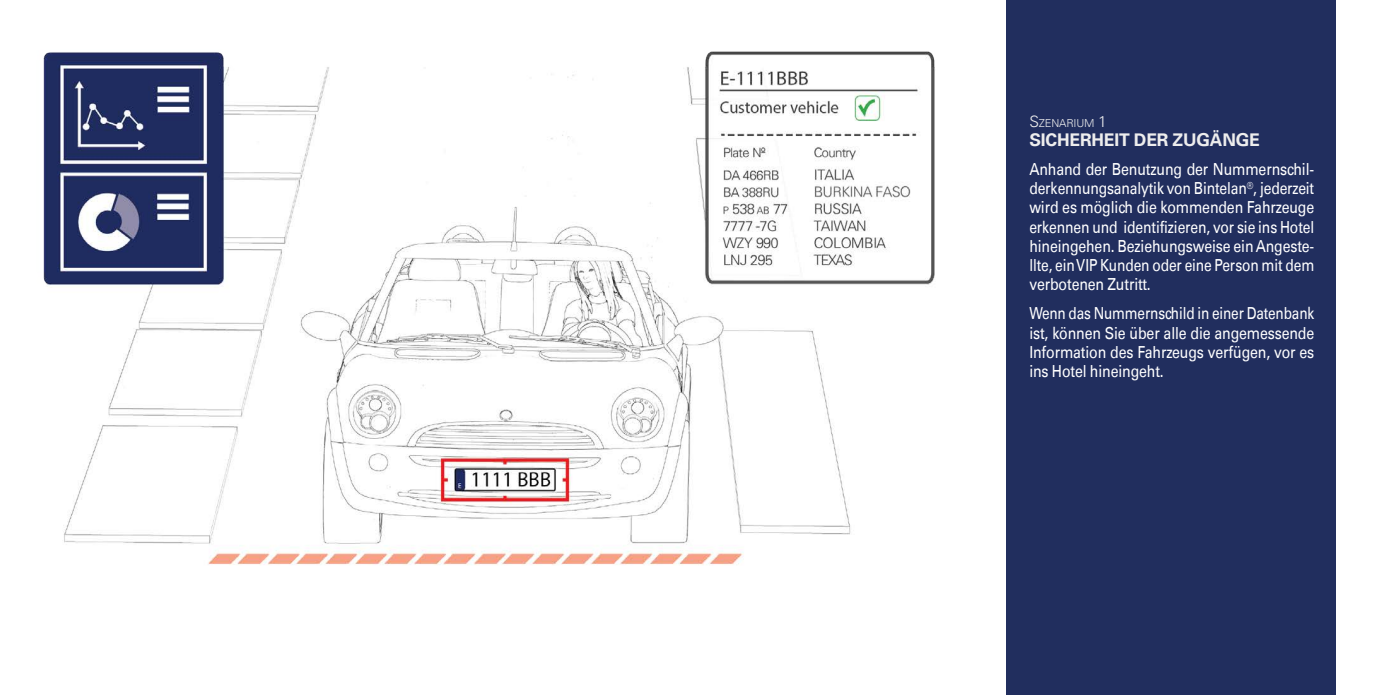
<style>
.page{position:relative;width:1389px;height:695px;background:#fff}
.page>*{position:absolute;margin:0;border:0;box-sizing:border-box;transform-origin:0 0}
.t1{font:700 17.5px "Univers LT";letter-spacing:-.01em;color:#ededed}
.t2{font:16.62px/19.2px "Univers LT";letter-spacing:-.01em;color:#fff;text-align:justify;scale:.85 1}
.t3{font:16.62px/19.2px "Univers LT";letter-spacing:-.01em;color:#fff;text-align:justify;scale:.82 1}
.t4{font:300 11.03px "Univers LT";letter-spacing:-.015em;color:#ededed}
.s1{font-size:15.75px}
</style>
<div class="page">
<div style="left:1006px;top:0;width:330px;height:694px;background:#212e5e"></div>
<img style="left:43px;top:51px;width:892px;height:514px">
<p class="t4" style="left:1029px;top:116px;width:79px"><span class="s1">S</span>ZENARIUM <span class="s1">1</span></p>
<p class="t1" style="left:1029px;top:129px;width:232px">SICHERHEIT DER ZUGÄNGE</p>
<p class="t2" style="left:1029px;top:159px;width:337px">Anhand der Benutzung der Nummernschil&shy;derkennungsanalytik von Bintelan<sup>®</sup>, jederzeit wird es möglich die kommenden Fahrzeuge erkennen und identifizieren, vor sie ins Hotel hineingehen. Beziehungsweise ein Angeste&shy;llte, ein VIP Kunden oder eine Person mit dem verbotenen Zutritt.</p>
<p class="t3" style="left:1029px;top:304px;width:349px">Wenn das Nummernschild in einer Datenbank ist, können Sie über alle die angemessende Information des Fahrzeugs verfügen, vor es ins Hotel hineingeht.</p>
</div>
